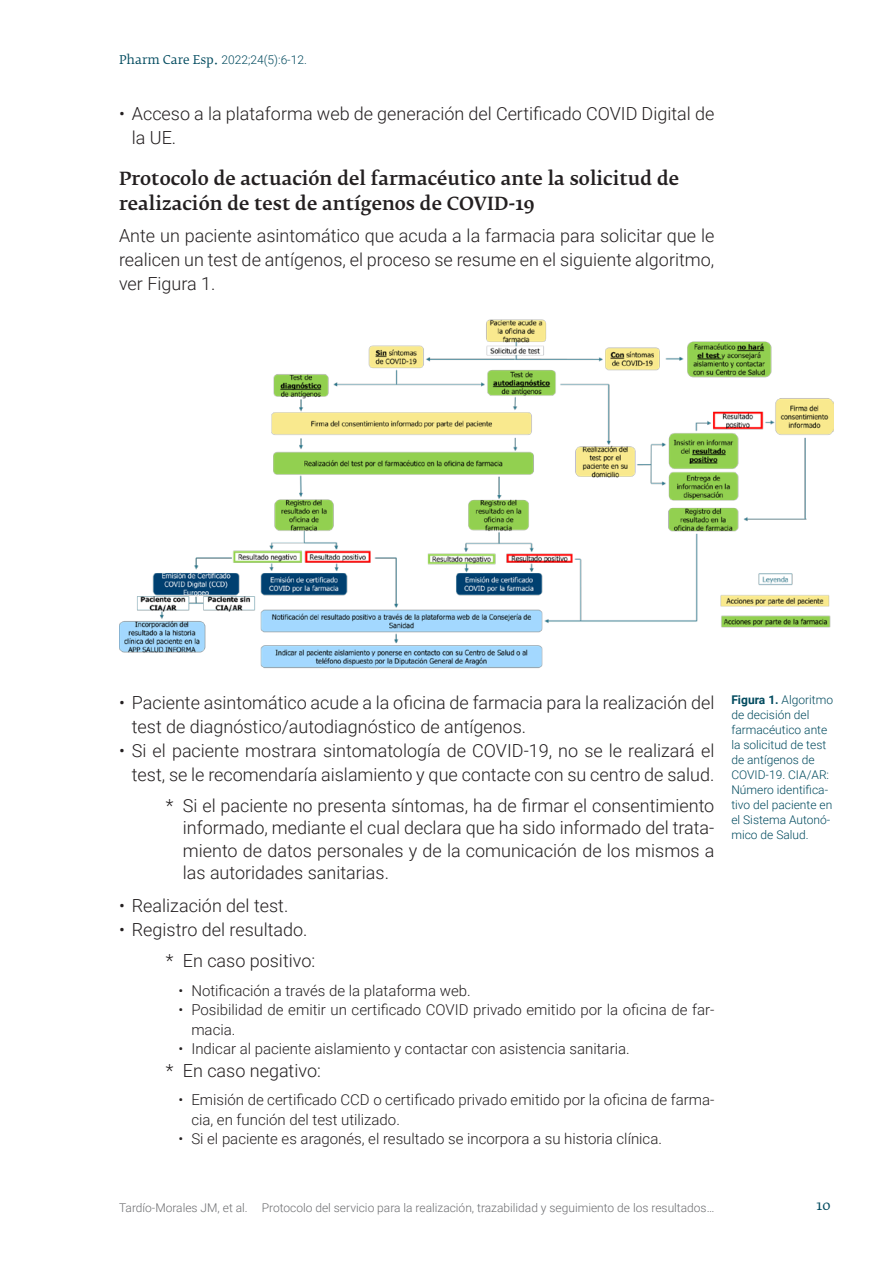
<style>
.page{position:relative;width:893px;height:1263px;background:#fff}
.page>*{position:absolute;margin:0;border:0;box-sizing:border-box;transform-origin:0 0}
.t1{font:300 18px/24px "Roboto";color:#231f20}
.sps_tit_secc_2{font:500 18px/24.8px "Fedra Serif B Pro";color:#231f20}
.t2{font:300 15px/19.5px "Roboto";color:#231f20}
.t3{font:13.5px "Fedra Serif B Pro";color:#004a5e}
.sps_figur_titulo{font:300 12px/15px "Roboto";color:#004a5e}
.t4{font:300 12px "Roboto";color:#6c6d70}
.s1{font-family:"Fedra Serif B Pro";font-weight:400}
.s2{font-weight:700}
</style>
<div class="page">
<img style="left:119px;top:319px;width:714px;height:350px">
<p class="sps_figur_titulo" style="left:119px;top:52px;width:189px"><span class="s1">Pharm Care Esp.</span> 2022;24(5):6-12.</p>
<p class="t1" style="left:132px;top:101px;width:584px;text-indent:-13px">• Acceso a la plataforma web de generación del Certificado COVID Digital de la UE.</p>
<p class="sps_tit_secc_2" style="left:119px;top:166px;width:562px">Protocolo de actuación del farmacéutico ante la solicitud de realización de test de antígenos de COVID-19</p>
<p class="t1" style="left:119px;top:223px;width:597px;text-align:justify">Ante un paciente asintomático que acuda a la farmacia para solicitar que le realicen un test de antígenos, el proceso se resume en el siguiente algoritmo, ver Figura 1.</p>
<p class="t1" style="left:132px;top:690px;width:584px;text-indent:-13px">• Paciente asintomático acude a la oficina de farmacia para la realización del test de diagnóstico/autodiagnóstico de antígenos.</p>
<p class="t1" style="left:119px;top:738px;width:597px;text-align:right">• Si el paciente mostrara sintomatología de COVID-19, no se le realizará el test, se le recomendaría aislamiento y que contacte con su centro de salud.</p>
<p class="t1" style="left:183px;top:793px;width:533px;line-height:22.5px;text-align:justify;text-indent:-17px">* Si el paciente no presenta síntomas, ha de firmar el consentimiento informado, mediante el cual declara que ha sido informado del trata&shy;miento de datos personales y de la comunicación de los mismos a las autoridades sanitarias.</p>
<p class="t1" style="left:119px;top:893px;width:171px">• Realización del test.</p>
<p class="t1" style="left:119px;top:917px;width:190px">• Registro del resultado.</p>
<p class="t1" style="left:166px;top:948px;width:151px">* En caso positivo:</p>
<p class="t2" style="left:179px;top:980px;width:294px">• Notificación a través de la plataforma web.</p>
<p class="t2" style="left:191px;top:1000px;width:524px;text-indent:-13px">• Posibilidad de emitir un certificado COVID privado emitido por la oficina de far&shy;macia.</p>
<p class="t2" style="left:179px;top:1039px;width:453px">• Indicar al paciente aislamiento y contactar con asistencia sanitaria.</p>
<p class="t1" style="left:166px;top:1058px;width:157px">* En caso negativo:</p>
<p class="t2" style="left:191px;top:1090px;width:524px;text-indent:-13px">• Emisión de certificado CCD o certificado privado emitido por la oficina de farma&shy;cia, en función del test utilizado.</p>
<p class="t2" style="left:179px;top:1129px;width:485px">• Si el paciente es aragonés, el resultado se incorpora a su historia clínica.</p>
<p class="sps_figur_titulo" style="left:731px;top:692px;width:103px"><span class="s2">Figura 1.</span> Algoritmo de decisión del farmacéutico ante la solicitud de test de antígenos de<br>COVID-19. CIA/AR:<br>Número identifica&shy;tivo del paciente en el Sistema Autonó&shy;mico de Salud.</p>
<p class="t4" style="left:119px;top:1200px;width:597px">Tardío-Morales JM, et al. Protocolo del servicio para la realización, trazabilidad y seguimiento de los resultados…</p>
<p class="t3" style="left:816px;top:1196px;width:16px">10</p>
</div>
